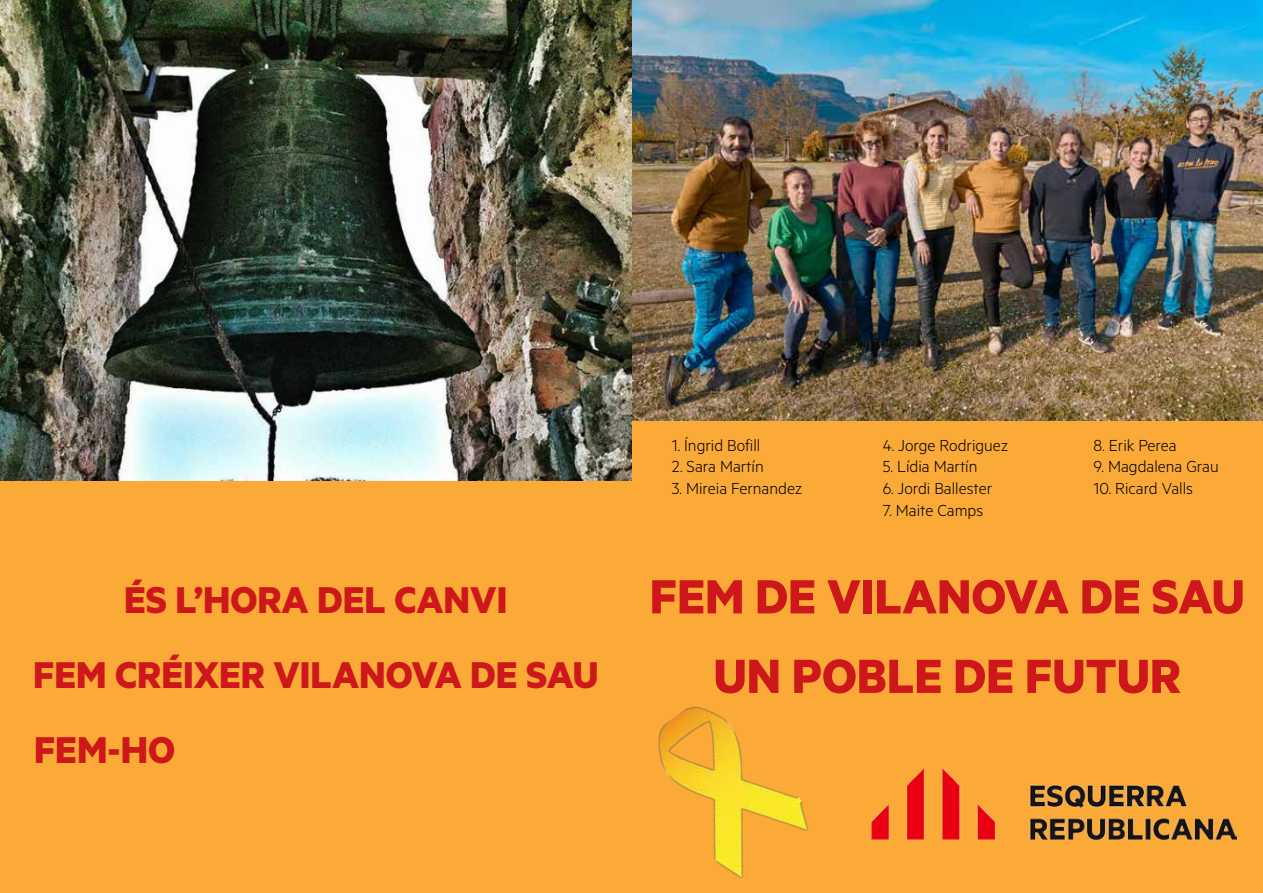
<style>
.page{position:relative;width:1263px;height:893px;background:#fbaa37}
.page>*{position:absolute;margin:0;border:0;box-sizing:border-box;transform-origin:0 0}
.t1{font:700 54px/79.5px "Metric";color:#cd171a;text-align:center}
.t2{font:700 42px/75px "Metric";color:#cd171a}
.t3{font:300 18px "Metric";color:#000}
</style>
<div class="page">
<img style="left:631px;top:0;width:632px;height:421px">
<img style="left:872px;top:767px;width:365px;height:72px">
<img style="left:0;top:0;width:631px;height:480px">
<img style="left:658px;top:706px;width:150px;height:172px">
<h2 class="t2" style="left:33px;top:561px;width:567px;text-indent:91px">ÉS L’HORA DEL CANVI<br>FEM CRÉIXER VILANOVA DE SAU<br>FEM-HO</h2>
<p class="t3" style="left:672px;top:435px;width:90px">1. Íngrid Bofill</p>
<p class="t3" style="left:672px;top:456px;width:93px">2. Sara Martín</p>
<p class="t3" style="left:672px;top:478px;width:132px">3. Mireia Fernandez</p>
<p class="t3" style="left:883px;top:435px;width:127px">4. Jorge Rodriguez</p>
<p class="t3" style="left:883px;top:456px;width:96px">5. Lídia Martín</p>
<p class="t3" style="left:883px;top:478px;width:111px">6. Jordi Ballester</p>
<p class="t3" style="left:883px;top:499px;width:102px">7. Maite Camps</p>
<p class="t3" style="left:1093px;top:435px;width:85px">8. Erik Perea</p>
<p class="t3" style="left:1093px;top:456px;width:127px">9. Magdalena Grau</p>
<p class="t3" style="left:1093px;top:478px;width:101px">10. Ricard Valls</p>
<h1 class="t1" style="left:650px;top:555px;width:596px">FEM DE VILANOVA DE SAU<br>UN POBLE DE FUTUR</h1>
</div>
